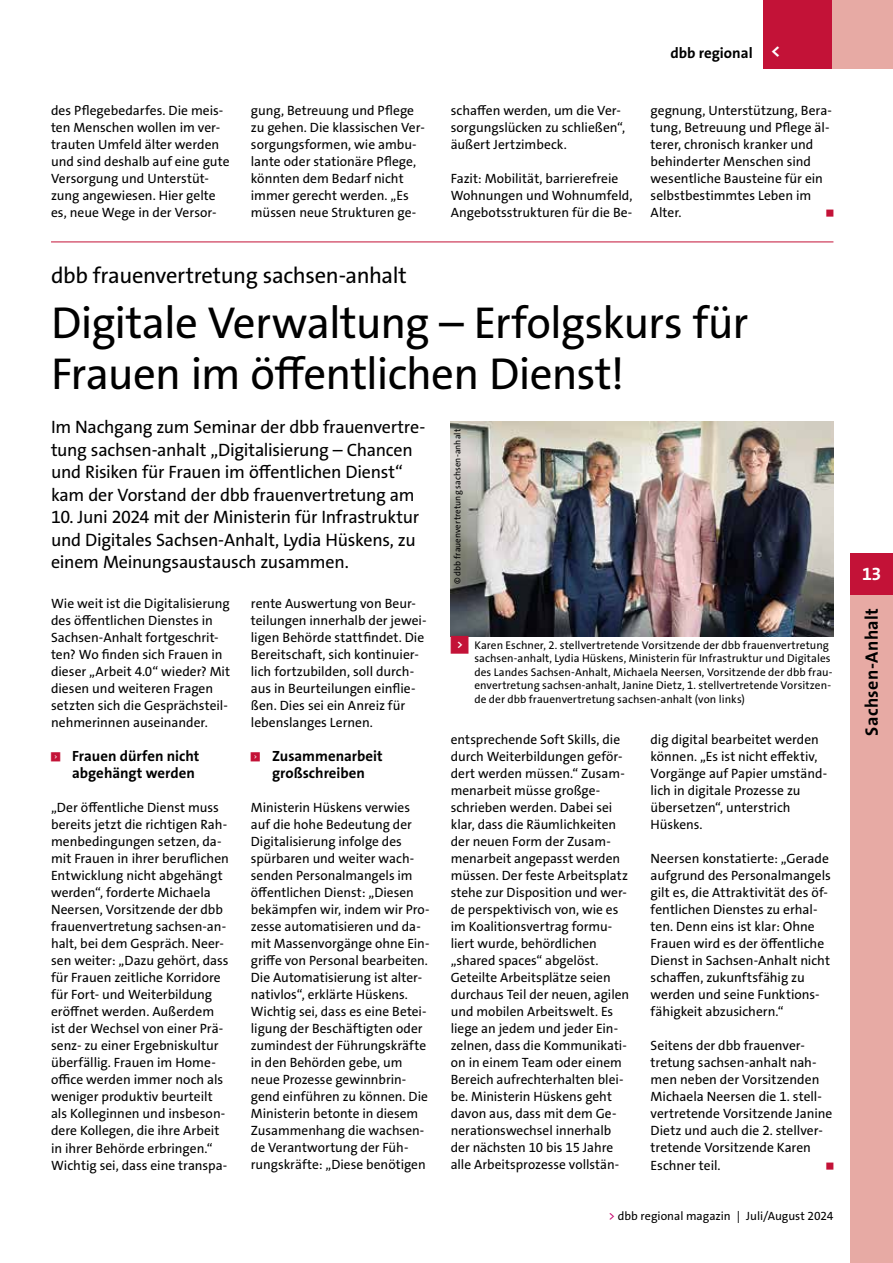
<style>
.page{position:relative;width:893px;height:1263px;background:#fff}
.page>*{position:absolute;margin:0;border:0;box-sizing:border-box;transform-origin:0 0}
.t1{font:98.85px "The Sans Os F";color:#c31237;scale:.13 1}
.t2{font:45px/51px "The Sans Os F";letter-spacing:-.02em;color:#000}
.t3{font:22.5px "The Sans Os F";letter-spacing:-.015em;color:#000}
.t4{font:18px/22.5px "The Sans Os F";letter-spacing:-.015em;color:#000}
.t5{font:700 18px "The Sans Os F";letter-spacing:.02em;color:#000}
.t6{font:700 18px "The Sans Os F";color:#fff}
.t7{font:700 15px "The Sans Os F";color:#000}
.t8{font:700 14.85px/17px "The Sans Os F";color:#000}
.t9{font:13.5px/17px "The Sans Os F";color:#000}
.t10{font:12px "The Sans Os F";color:#000}
.t11{font:11.25px/13.5px "The Sans Os F";letter-spacing:.005em;color:#000}
.t12{font:9px "The Sans Os F";letter-spacing:.01em;color:#000}
.t13{font:5.85px "Top Numbers";color:#c31237}
.s1{font-family:"Top Numbers";color:#c31237}
.s2{color:#c3006b}
</style>
<div class="page">
<img style="left:451px;top:421px;width:382px;height:215px">
<hr style="left:51px;top:242px;width:782px;height:1px;background:#c31237">
<div style="left:850px;top:553px;width:43px;height:42px;background:#c31237"></div>
<div style="left:763px;top:0;width:130px;height:68px;background:#e7aaa4"></div>
<div style="left:763px;top:0;width:68px;height:68px;background:#c31237"></div>
<div style="left:850px;top:595px;width:43px;height:668px;background:#e7aaa4"></div>
<p class="t9" style="left:51px;top:102px;width:180px">des Pflegebedarfes. Die meis&shy;ten Menschen wollen im ver&shy;trauten Umfeld älter werden und sind deshalb auf eine gute<br>Versorgung und Unterstüt&shy;zung angewiesen. Hier gelte es, neue Wege in der Versor-</p>
<p class="t9" style="left:251px;top:102px;width:175px">gung, Betreuung und Pflege zu gehen. Die klassischen Ver&shy;sorgungsformen, wie ambu&shy;lante oder stationäre Pflege, könnten dem Bedarf nicht immer gerecht werden. „Es müssen neue Strukturen ge-</p>
<p class="t9" style="left:451px;top:102px;width:176px">schaffen werden, um die Ver&shy;sorgungslücken zu schließen“, äußert Jertzimbeck.</p>
<p class="t9" style="left:451px;top:170px;width:183px">Fazit: Mobilität, barrierefreie<br>Wohnungen und Wohnumfeld,<br>Angebotsstrukturen für die Be-</p>
<p class="t7" style="left:670px;top:44px;width:84px">dbb regional</p>
<h3 class="t6" style="left:771px;top:39px;width:11px">&lt;</h3>
<p class="t9" style="left:651px;top:102px;width:183px">gegnung, Unterstützung, Bera&shy;tung, Betreuung und Pflege äl&shy;terer, chronisch kranker und behinderter Menschen sind wesentliche Bausteine für ein selbstbestimmtes Leben im<br>Alter.</p>
<h1 class="t1" style="left:826px;top:95px;width:56px">_</h1>
<h3 class="t3" style="left:51px;top:261px;width:357px">dbb frauenvertretung sachsen-anhalt</h3>
<h2 class="t2" style="left:51px;top:298px;width:699px">Digitale Verwaltung – Erfolgskurs für<br>Frauen im öffentlichen Dienst!</h2>
<h3 class="t4" style="left:51px;top:416px;width:376px">Im Nachgang zum Seminar der dbb frauenvertre&shy;tung sachsen-anhalt „Digitalisierung – Chancen und Risiken für Frauen im öffentlichen Dienst“ kam der Vorstand der dbb frauenvertretung am</h3>
<h3 class="t4" style="left:51px;top:506px;width:370px">10. Juni 2024 mit der Ministerin für Infrastruktur und Digitales Sachsen-Anhalt, Lydia Hüskens, zu einem Meinungsaustausch zusammen.</h3>
<p class="t9" style="left:51px;top:595px;width:181px">Wie weit ist die Digitalisierung des öffentlichen Dienstes in<br>Sachsen-Anhalt fortgeschrit&shy;ten? Wo finden sich Frauen in dieser „Arbeit 4.0“ wieder? Mit diesen und weiteren Fragen setzten sich die Gesprächsteil&shy;nehmerinnen auseinander.</p>
<p class="t13" style="left:51px;top:752px;width:11px">&lt;</p>
<p class="t8" style="left:72px;top:748px;width:129px">Frauen dürfen nicht abgehängt werden</p>
<p class="t9" style="left:51px;top:799px;width:179px">„Der öffentliche Dienst muss bereits jetzt die richtigen Rah&shy;menbedingungen setzen, da&shy;mit Frauen in ihrer beruflichen<br>Entwicklung nicht abgehängt werden“, forderte Michaela<br>Neersen, Vorsitzende der dbb frauenvertretung sachsen-an&shy;halt, bei dem Gespräch. Neer&shy;sen weiter: „Dazu gehört, dass für Frauen zeitliche Korridore für Fort- und Weiterbildung eröffnet werden. Außerdem ist der Wechsel von einer Prä&shy;senz- zu einer Ergebniskultur überfällig. Frauen im Home&shy;office werden immer noch als weniger produktiv beurteilt als Kolleginnen und insbeson&shy;dere Kollegen, die ihre Arbeit in ihrer Behörde erbringen.“<br>Wichtig sei, dass eine transpa-</p>
<p class="t12" style="left:451px;top:584px;width:157px;rotate:-90deg">© dbb frauenvertretung sachsen-anhalt</p>
<p class="t9" style="left:251px;top:595px;width:177px">rente Auswertung von Beur&shy;teilungen innerhalb der jewei&shy;ligen Behörde stattfindet. Die<br>Bereitschaft, sich kontinuier&shy;lich fortzubilden, soll durch&shy;aus in Beurteilungen einflie&shy;ßen. Dies sei ein Anreiz für lebenslanges Lernen.</p>
<p class="t13" style="left:251px;top:752px;width:11px">&lt;</p>
<p class="t8" style="left:272px;top:748px;width:112px">Zusammenarbeit großschreiben</p>
<p class="t9" style="left:251px;top:799px;width:180px">Ministerin Hüskens verwies auf die hohe Bedeutung der<br>Digitalisierung infolge des spürbaren und weiter wach&shy;senden Personalmangels im öffentlichen Dienst: „Diesen bekämpfen wir, indem wir Pro&shy;zesse automatisieren und da&shy;mit Massenvorgänge ohne Ein&shy;griffe von Personal bearbeiten.<br>Die Automatisierung ist alter&shy;nativlos“, erklärte Hüskens.<br>Wichtig sei, dass es eine Betei&shy;ligung der Beschäftigten oder zumindest der Führungskräfte in den Behörden gebe, um neue Prozesse gewinnbrin&shy;gend einführen zu können. Die<br>Ministerin betonte in diesem<br>Zusammenhang die wachsen&shy;de Verantwortung der Füh&shy;rungskräfte: „Diese benötigen</p>
<p class="t11" style="left:474px;top:638px;width:360px;text-indent:-23px"><span class="s1">&lt;</span> Karen Eschner, 2. stellvertretende Vorsitzende der dbb frauenvertretung sachsen-anhalt, Lydia Hüskens, Ministerin für Infrastruktur und Digitales des Landes Sachsen-Anhalt, Michaela Neersen, Vorsitzende der dbb frau&shy;envertretung sachsen-anhalt, Janine Dietz, 1. stellvertretende Vorsitzen&shy;de der dbb frauenvertretung sachsen-anhalt (von links)</p>
<p class="t9" style="left:451px;top:731px;width:180px">entsprechende Soft Skills, die durch Weiterbildungen geför&shy;dert werden müssen.“ Zusam&shy;menarbeit müsse großge&shy;schrieben werden. Dabei sei klar, dass die Räumlichkeiten der neuen Form der Zusam&shy;menarbeit angepasst werden müssen. Der feste Arbeitsplatz stehe zur Disposition und wer&shy;de perspektivisch von, wie es im Koalitionsvertrag formu&shy;liert wurde, behördlichen „shared spaces“ abgelöst.<br>Geteilte Arbeitsplätze seien durchaus Teil der neuen, agilen und mobilen Arbeitswelt. Es liege an jedem und jeder Ein&shy;zelnen, dass die Kommunikati&shy;on in einem Team oder einem<br>Bereich aufrechterhalten blei&shy;be. Ministerin Hüskens geht davon aus, dass mit dem Ge&shy;nerationswechsel innerhalb der nächsten 10 bis 15 Jahre alle Arbeitsprozesse vollstän-</p>
<p class="t9" style="left:651px;top:731px;width:178px">dig digital bearbeitet werden können. „Es ist nicht effektiv,<br>Vorgänge auf Papier umständ&shy;lich in digitale Prozesse zu übersetzen“, unterstrich<br>Hüskens.</p>
<p class="t9" style="left:651px;top:850px;width:182px">Neersen konstatierte: „Gerade aufgrund des Personalmangels gilt es, die Attraktivität des öf&shy;fentlichen Dienstes zu erhal&shy;ten. Denn eins ist klar: Ohne<br>Frauen wird es der öffentliche<br>Dienst in Sachsen-Anhalt nicht schaffen, zukunftsfähig zu werden und seine Funktions&shy;fähigkeit abzusichern.“</p>
<p class="t9" style="left:651px;top:1037px;width:183px">Seitens der dbb frauenver&shy;tretung sachsen-anhalt nah&shy;men neben der Vorsitzenden<br>Michaela Neersen die 1. stell&shy;vertretende Vorsitzende Janine<br>Dietz und auch die 2. stellver&shy;tretende Vorsitzende Karen<br>Eschner teil.</p>
<h1 class="t1" style="left:826px;top:1048px;width:56px">_</h1>
<p class="t10" style="left:609px;top:1208px;width:226px"><span class="s2">&gt;</span> dbb regional magazin | Juli/August 2024</p>
<h3 class="t6" style="left:862px;top:562px;width:21px">13</h3>
<h3 class="t5" style="left:860px;top:736px;width:129px;rotate:-90deg">Sachsen-Anhalt</h3>
</div>
